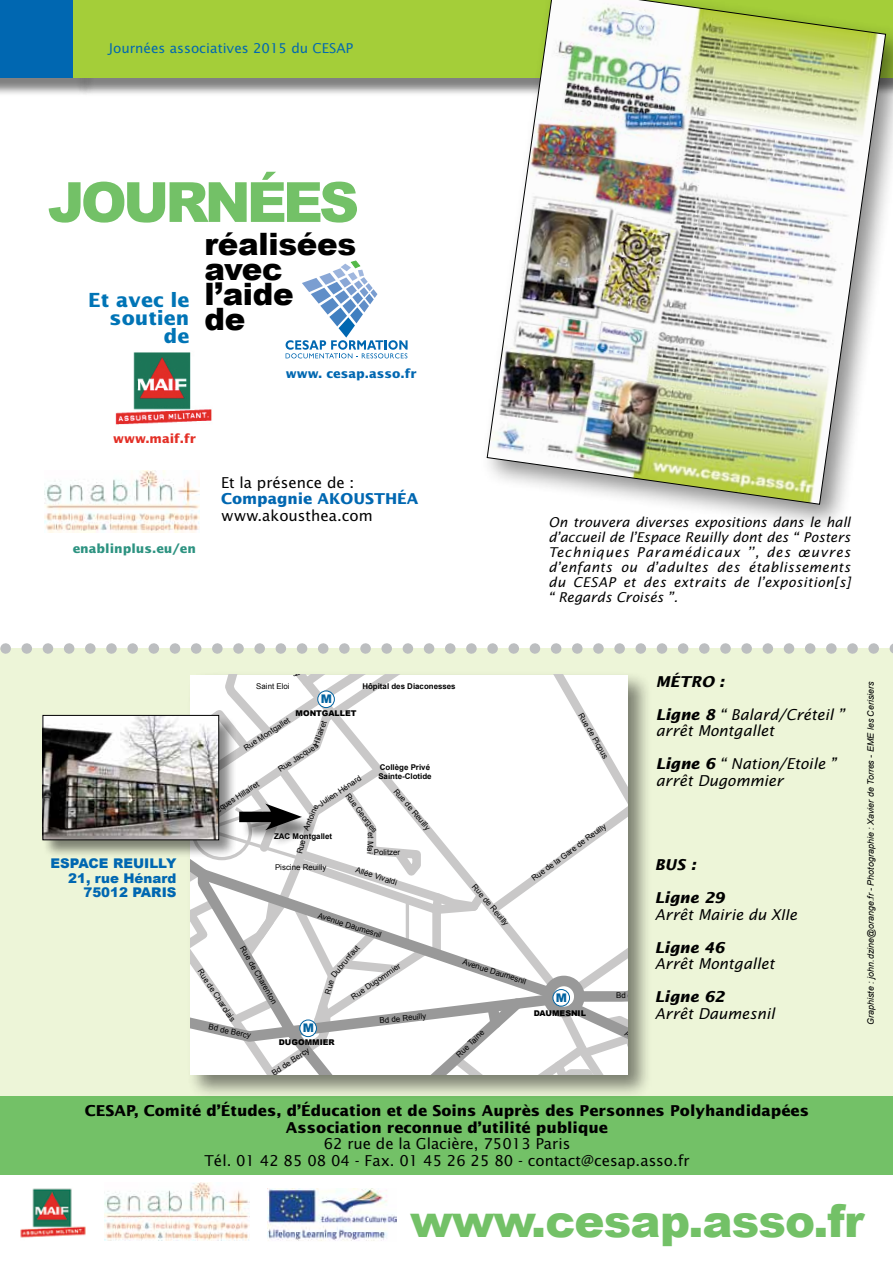
<style>
.page{position:relative;width:893px;height:1263px;background:#fff}
.page>*{position:absolute;margin:0;border:0;box-sizing:border-box;transform-origin:0 0}
.t1{font:900 55.35px "Arial";letter-spacing:-.07em;color:#73c167}
.t2{font:900 45.15px "Arial";letter-spacing:-.02em;color:#73c167}
.t3{font:900 30.9px/25px "Arial";color:#000}
.t4{font:700 19.5px/18px "Lucida Sans";color:#0074b6;text-align:right}
.t5{font:italic 15px/16.5px "Lucida Sans";color:#000}
.t6{font:15px/16.5px "Lucida Sans";color:#000;text-align:center}
.t7{font:700 15px/16.5px "Lucida Sans";color:#000;text-align:center}
.t8{font:italic 700 15px "Lucida Sans";color:#000}
.t9{font:700 15px "Lucida Sans";color:#0067b1}
.t10{font:italic 13.5px/15px "Lucida Sans";letter-spacing:.03em;color:#000;text-align:justify}
.t11{font:13.5px "Lucida Sans";color:#0067b1}
.t12{font:900 13.35px "Arial";color:#0067b1}
.t13{font:700 12.45px "Lucida Sans";color:#2d9381}
.t14{font:700 12.45px "Lucida Sans";color:#0067b1}
.t15{font:700 12.45px "Lucida Sans";color:#e32f26}
.t16{font:900 11.85px "Arial";color:#0062a0}
.t17{font:italic 8.85px "Arial";color:#000101}
.t18{font:7.95px "Arial";color:#000}
.t19{font:700 7.95px/9.4px "Arial";color:#000}
.t20{font:900 7.95px "Arial";color:#000}
.s1{font-weight:700}
</style>
<div class="page">
<img style="left:115px;top:352px;width:97px;height:73px">
<div style="left:0;top:648px;width:893px;height:517px;background:#edf5d8"></div>
<div style="left:0;top:1096px;width:893px;height:78px;background:#73c167"></div>
<div style="left:0;top:0;width:94px;height:97px;background:#000;opacity:.5"></div>
<div style="left:0;top:0;width:75px;height:78px;background:#0067b1"></div>
<div style="left:76px;top:0;width:817px;height:97px;background:#000;opacity:.5"></div>
<div style="left:74px;top:0;width:819px;height:78px;background:#a4ce39"></div>
<svg style="left:0;top:643px;width:893px;height:11px"></svg>
<div style="left:480px;top:0;width:413px;height:532px;background:#000;opacity:.45"></div>
<img style="left:487px;top:0;width:399px;height:505px">
<svg style="left:286px;top:261px;width:122px;height:97px"></svg>
<img style="left:44px;top:471px;width:155px;height:61px">
<div style="left:187px;top:671px;width:466px;height:428px;background:#000;opacity:.48"></div>
<div style="left:43px;top:715px;width:194px;height:143px;background:#000;opacity:.47"></div>
<img style="left:45px;top:717px;width:145px;height:121px">
<div style="left:43px;top:715px;width:176px;height:125px;border:1px solid #000"></div>
<img style="left:20px;top:1188px;width:66px;height:50px">
<img style="left:104px;top:1182px;width:146px;height:58px">
<img style="left:267px;top:1189px;width:130px;height:52px">
<svg style="left:190px;top:675px;width:438px;height:400px;background:#ebebeb"></svg>
<h3 class="t11" style="left:109px;top:40px;width:246px">Journées associatives 2015 du CESAP</h3>
<h1 class="t1" style="left:48px;top:162px;width:313px">Journées</h1>
<h3 class="t4" style="left:88px;top:290px;width:103px">Et avec le soutien de</h3>
<h3 class="t3" style="left:204px;top:230px;width:153px">réalisées avec l’aide<br>de</h3>
<h3 class="t14" style="left:286px;top:366px;width:133px">www. cesap.asso.fr</h3>
<h3 class="t15" style="left:113px;top:431px;width:84px">www.maif.fr</h3>
<h3 class="t13" style="left:73px;top:541px;width:125px">enablinplus.eu/en</h3>
<h3 class="t6" style="left:221px;top:474px;width:135px">Et la présence de :</h3>
<h3 class="t9" style="left:221px;top:490px;width:187px">Compagnie aKousthéa</h3>
<h3 class="t6" style="left:221px;top:507px;width:153px">www.akousthea.com</h3>
<p class="t10" style="left:549px;top:514px;width:303px">On trouvera diverses expositions dans le hall d’accueil de l’Espace Reuilly dont des ‘‘ Posters Techniques Paramédicaux ’’, des œuvres d’enfants ou d’adultes des établissements du CESAP et des extraits de l’exposition[s] ‘‘ Regards Croisés ’’.</p>
<h3 class="t12" style="left:51px;top:854px;width:11px">ESPA</h3>
<h3 class="t12" style="left:89px;top:854px;width:35px">CE REUI</h3>
<h3 class="t12" style="left:149px;top:854px;width:29px">LLY</h3>
<h3 class="t12" style="left:68px;top:868px;width:110px">21, rue Hénard</h3>
<h3 class="t12" style="left:83px;top:883px;width:59px">75012 PARIS</h3>
<p class="t18" style="left:256px;top:681px;width:35px">Saint Eloi</p>
<h3 class="t16" style="left:321px;top:690px;width:13px">M</h3>
<p class="t19" style="left:362px;top:682px;width:95px">Hôpital des Diaconesses</p>
<p class="t20" style="left:296px;top:707px;width:62px">MONTGALLET</p>
<p class="t18" style="left:242px;top:744px;width:55px;rotate:-33deg">Rue Montgallet</p>
<p class="t18" style="left:311px;top:744px;width:28px;rotate:-71deg">Hillairet</p>
<p class="t18" style="left:276px;top:765px;width:48px;rotate:-33deg">Rue Jacques</p>
<p class="t19" style="left:378px;top:762px;width:55px">Collège Privé<br>Sainte-Clotide</p>
<p class="t18" style="left:315px;top:801px;width:53px;rotate:-34deg">-Julien Hénard</p>
<p class="t18" style="left:193px;top:819px;width:76px;rotate:-33deg">Rue Jacques Hillairet</p>
<p class="t18" style="left:399px;top:787px;width:53px;rotate:49deg">Rue de Reuilly</p>
<p class="t18" style="left:351px;top:791px;width:49px;rotate:53deg">Rue Georges</p>
<p class="t18" style="left:374px;top:847px;width:28px">Politzer</p>
<p class="t18" style="left:301px;top:828px;width:28px;rotate:-67deg">Antoine</p>
<p class="t18" style="left:376px;top:832px;width:23px;rotate:93deg">et Mai</p>
<p class="t19" style="left:274px;top:832px;width:60px">ZAC Montgallet</p>
<p class="t18" style="left:275px;top:862px;width:53px">Piscine Reuilly</p>
<p class="t18" style="left:358px;top:864px;width:44px;rotate:18deg">Allée Vivaldi</p>
<p class="t18" style="left:320px;top:910px;width:68px;rotate:18deg">Avenue Daumesnil</p>
<p class="t18" style="left:478px;top:882px;width:53px;rotate:49deg">Rue de Reuilly</p>
<p class="t18" style="left:585px;top:711px;width:53px;rotate:60deg">Rue de Picpus</p>
<p class="t18" style="left:530px;top:875px;width:92px;rotate:-37deg">Rue de la Gare de Reuilly</p>
<p class="t18" style="left:329px;top:973px;width:41px;rotate:-50deg">Dubrunfaut</p>
<p class="t18" style="left:247px;top:944px;width:66px;rotate:60deg">Rue de Charenton</p>
<p class="t18" style="left:349px;top:993px;width:59px;rotate:-34deg">Rue Dugommier</p>
<p class="t18" style="left:204px;top:967px;width:63px;rotate:56deg">Rue de Charolais</p>
<p class="t18" style="left:379px;top:1015px;width:48px;rotate:-5deg">Bd de Reuilly</p>
<h3 class="t16" style="left:303px;top:1019px;width:13px">M</h3>
<p class="t18" style="left:210px;top:1021px;width:45px;rotate:12deg">Bd de Bercy</p>
<p class="t20" style="left:279px;top:1036px;width:57px">DUGOMMIER</p>
<p class="t18" style="left:270px;top:1069px;width:45px;rotate:-33deg">Bd de Bercy</p>
<p class="t18" style="left:465px;top:956px;width:68px;rotate:18deg">Avenue Daumesnil</p>
<h3 class="t16" style="left:556px;top:989px;width:13px">M</h3>
<p class="t18" style="left:454px;top:1052px;width:37px;rotate:-44deg">Rue Taine</p>
<p class="t20" style="left:534px;top:1007px;width:54px">DAUMESNIL</p>
<h3 class="t8" style="left:656px;top:672px;width:70px">Métro :</h3>
<h3 class="t5" style="left:656px;top:706px;width:190px"><span class="s1">Ligne 8</span> ‘‘ Balard/Créteil ’’ arrêt Montgallet</h3>
<h3 class="t5" style="left:656px;top:755px;width:182px"><span class="s1">Ligne 6</span> ‘‘ Nation/Etoile ’’ arrêt Dugommier</h3>
<h3 class="t8" style="left:655px;top:856px;width:43px">Bus :</h3>
<h3 class="t8" style="left:655px;top:889px;width:71px">Ligne 29</h3>
<h3 class="t5" style="left:655px;top:906px;width:144px">Arrêt Mairie du XIIe</h3>
<h3 class="t8" style="left:655px;top:938px;width:71px">Ligne 46</h3>
<h3 class="t5" style="left:655px;top:955px;width:121px">Arrêt Montgallet</h3>
<h3 class="t8" style="left:655px;top:988px;width:71px">Ligne 62</h3>
<h3 class="t5" style="left:655px;top:1005px;width:121px">Arrêt Daumesnil</h3>
<h3 class="t7" style="left:85px;top:1102px;width:726px">CESAP, Comité d’Études, d’Éducation et de Soins Auprès des Personnes Polyhandidapées<br>Association reconnue d’utilité publique</h3>
<h3 class="t6" style="left:204px;top:1135px;width:487px">62 rue de la Glacière, 75013 Paris<br>Tél. 01 42 85 08 04 - Fax. 01 45 26 25 80 - contact@cesap.asso.fr</h3>
<p class="t17" style="left:865px;top:1025px;width:345px;rotate:-90deg">Graphiste : john.dzine@orange.fr - Photographie : Xavier de Torres - EME les Cerisiers</p>
<h2 class="t2" style="left:410px;top:1188px;width:457px">www.cesap.asso.fr</h2>
</div>
